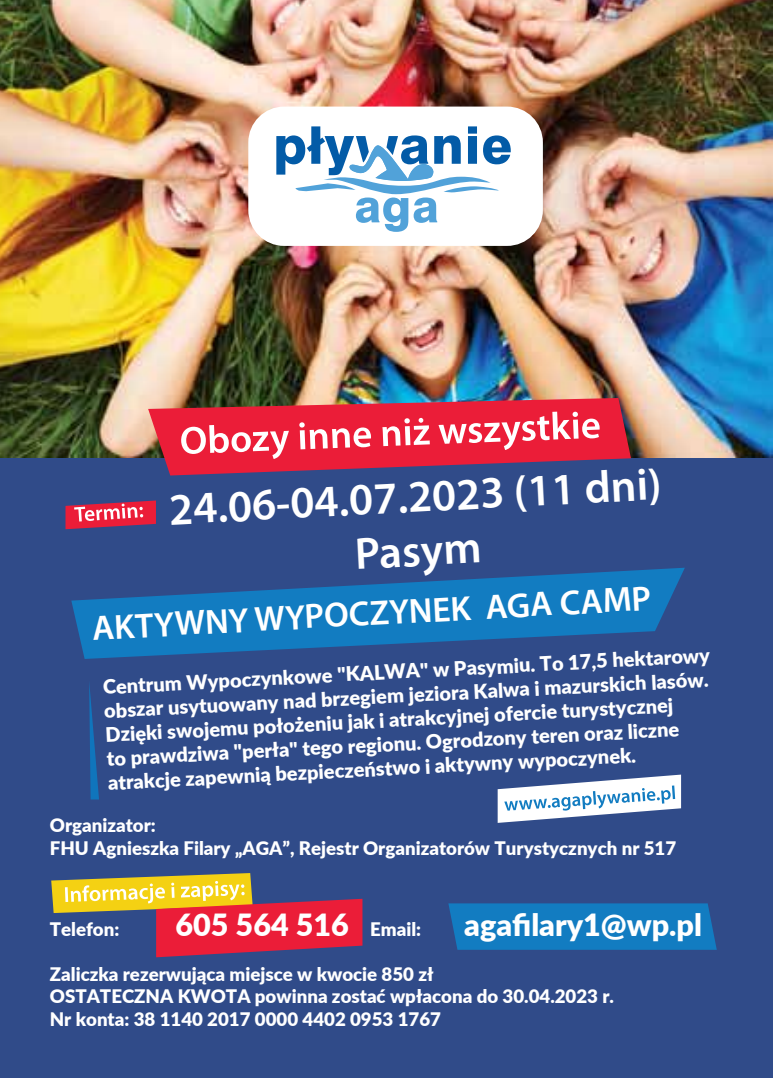
<style>
.page{position:relative;width:773px;height:1078px;background:#fff}
.page>*{position:absolute;margin:0;border:0;box-sizing:border-box;transform-origin:0 0}
.t1{font:600 45px/54px "Myriad Pro";color:#fff;text-align:center}
.t2{font:600 35px "Myriad Pro";color:#fff}
.t3{font:900 30.5px "Lato";color:#fff}
.t4{font:900 20px/24px "Lato";color:#fff}
.t5{font:900 18.75px/22.5px "Lato";color:#fff}
.s1{font-size:18.75px}
</style>
<div class="page">
<div style="left:0;top:378px;width:772px;height:699px;background:#304b89"></div>
<img style="left:0;top:0;width:772px;height:457px">
<svg style="left:65px;top:500px;width:91px;height:29px"></svg>
<div style="left:448px;top:903px;width:268px;height:46px;background:#127cc1"></div>
<div style="left:248px;top:106px;width:295px;height:140px;background:#fff;border-radius:36px"></div>
<svg style="left:276px;top:126px;width:234px;height:106px"></svg>
<svg style="left:71px;top:567px;width:613px;height:91px;fill:#127cc1"></svg>
<svg style="left:51px;top:873px;width:311px;height:84px"></svg>
<svg style="left:497px;top:774px;width:184px;height:48px"></svg>
<svg style="left:89px;top:683px;width:10px;height:116px"></svg>
<svg style="left:148px;top:398px;width:483px;height:77px;fill:#eb1d38"></svg>
<svg style="left:181px;top:425px;width:108px;height:34px;background:#f16578"></svg>
<svg style="left:299px;top:422px;width:72px;height:27px;background:#f27181"></svg>
<svg style="left:382px;top:418px;width:48px;height:28px"></svg>
<svg style="left:438px;top:411px;width:161px;height:39px;background:#f0586c"></svg>
<h1 class="t1" style="left:168px;top:481px;width:494px;rotate:-3deg">24.06-04.07.2023 (11 dni)<br>Pasym</h1>
<h2 class="t2" style="left:91px;top:605px;width:561px;rotate:-3deg">AKTYWNY WYPOCZYNEK AGA CAMP</h2>
<p class="t4" style="left:102px;top:674px;width:609px;rotate:-3deg">Centrum Wypoczynkowe "KALWA" w Pasymiu. To 17,5 hektarowy obszar usytuowany nad brzegiem jeziora Kalwa i mazurskich lasów.<br>Dzięki swojemu położeniu jak i atrakcyjnej ofercie turystycznej<br>to prawdziwa "perła" tego regionu. Ogrodzony teren oraz liczne atrakcje zapewnią bezpieczeństwo i aktywny wypoczynek.</p>
<p class="t5" style="left:50px;top:813px;width:627px">Organizator:<br>FHU Agnieszka Filary „AGA”, Rejestr Organizatorów Turystycznych nr 517</p>
<p class="t5" style="left:50px;top:916px;width:71px">Telefon:</p>
<h3 class="t3" style="left:175px;top:901px;width:247px">605 564 516 <span class="s1">Email:</span></h3>
<h3 class="t3" style="left:464px;top:901px;width:239px">agafilary1@wp.pl</h3>
<p class="t5" style="left:50px;top:961px;width:565px">Zaliczka rezerwująca miejsce w kwocie 850 zł<br>OSTATECZNA KWOTA powinna zostać wpłacona do 30.04.2023 r.<br>Nr konta: 38 1140 2017 0000 4402 0953 1767</p>
</div>
